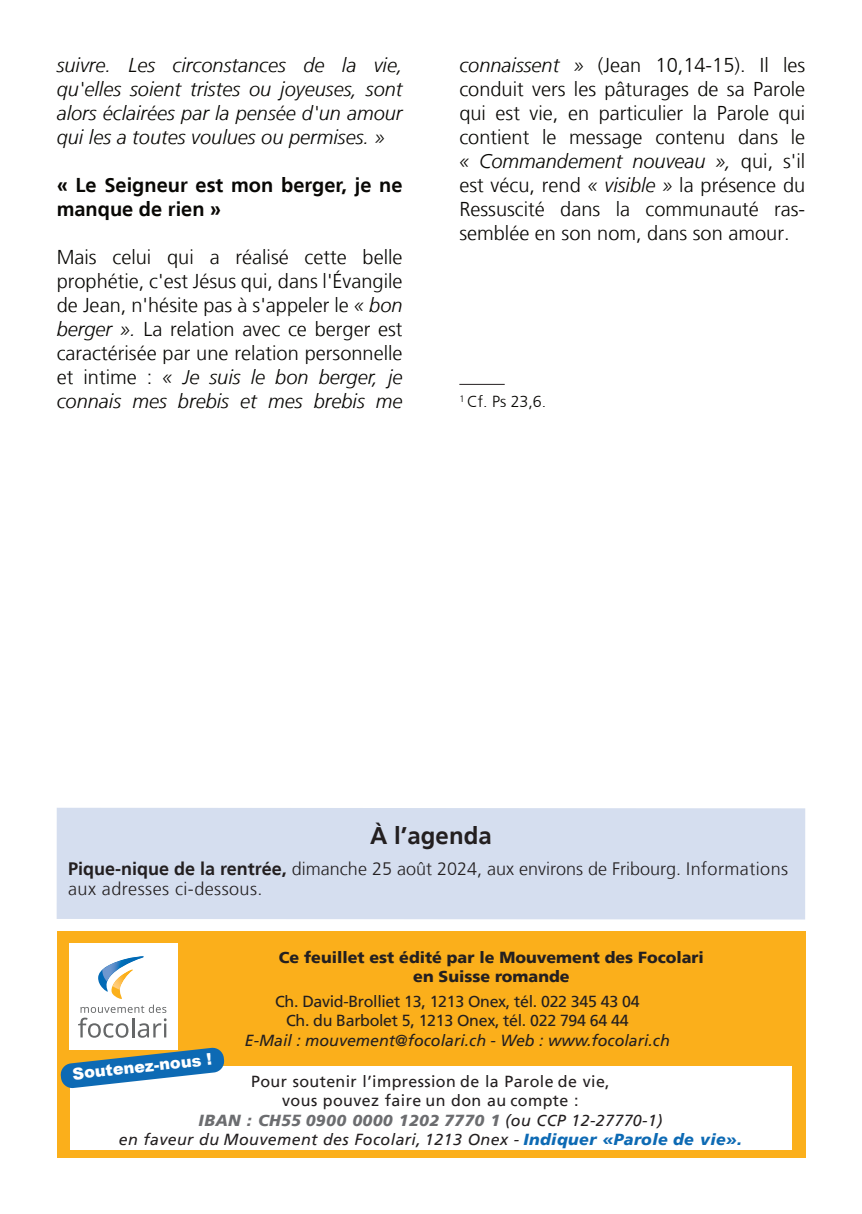
<style>
.page{position:relative;width:862px;height:1214px;background:#fff}
.page>*{position:absolute;margin:0;border:0;box-sizing:border-box;transform-origin:0 0}
.t1{font:700 24px "Frutiger LT";color:#231f20}
.t2{font:300 20px/24px "Frutiger LT";color:#080704;text-align:justify}
.t3{font:italic 300 20px/24px "Frutiger LT";color:#080704;text-align:justify}
.t4{font:700 20px/24px "Frutiger LT";color:#080704}
.t5{font:300 18px/19.6px "Frutiger LT";color:#231f20}
.t6{font:900 16.2px "Arial";color:#fff}
.t7{font:16px/19.2px "Frutiger LT";letter-spacing:.025em;color:#231f20;text-align:center}
.t8{font:16px/19.2px "Frutiger LT";letter-spacing:-.02em;color:#231f20;text-align:center}
.t9{font:900 16px/19.2px "Frutiger LT";color:#231f20;text-align:center}
.t10{font:italic 16px "Frutiger LT";color:#231f20}
.t11{font:300 16px "Frutiger CE";color:#080704}
.s1{font-style:italic}
.s2{font-weight:700}
.s3{font-weight:900;font-style:italic;color:#6c6d70}
.s4{font-weight:900;font-style:italic;color:#0d6ab4}
</style>
<div class="page">
<div style="left:57px;top:930px;width:748px;height:227px;background:#fbaf1b"></div>
<div style="left:70px;top:1065px;width:721px;height:84px;background:#fff"></div>
<div style="left:69px;top:943px;width:108px;height:107px;background:#fff"></div>
<svg style="left:78px;top:970px;width:88px;height:67px"></svg>
<img style="left:112px;top:981px;width:21px;height:8px">
<img style="left:102px;top:956px;width:42px;height:25px">
<svg style="left:60px;top:1047px;width:165px;height:41px"></svg>
<hr style="left:459px;top:384px;width:46px;height:1px;background:#231f20">
<div style="left:57px;top:807px;width:748px;height:112px;background:#d5deef"></div>
<p class="t3" style="left:57px;top:54px;width:347px">suivre. Les circonstances de la vie, qu'elles soient tristes ou joyeuses, sont alors éclairées par la pensée d'un amour qui les a toutes voulues ou permises. »</p>
<p class="t4" style="left:57px;top:174px;width:347px">« Le Seigneur est mon berger, je ne manque de rien »</p>
<p class="t2" style="left:57px;top:246px;width:347px">Mais celui qui a réalisé cette belle prophétie, c'est Jésus qui, dans l'Évangile de Jean, n'hésite pas à s'appeler le <span class="s1">« bon berger ».</span> La relation avec ce berger est caractérisée par une relation personnelle et intime : <span class="s1">« Je suis le bon berger, je connais mes brebis et mes brebis me</span></p>
<p class="t2" style="left:459px;top:54px;width:347px"><span class="s1">connaissent »</span> (Jean 10,14-15). Il les conduit vers les pâturages de sa Parole qui est vie, en particulier la Parole qui contient le message contenu dans le <span class="s1">« Commandement nouveau »,</span> qui, s'il est vécu, rend <span class="s1">« visible »</span> la présence du Ressuscité dans la communauté ras&shy;semblée en son nom, dans son amour.</p>
<p class="t11" style="left:459px;top:395px;width:88px"><sup>1</sup> Cf. Ps 23,6.</p>
<p class="t1" style="left:370px;top:826px;width:123px">À l’agenda</p>
<p class="t5" style="left:68px;top:860px;width:721px"><span class="s2">Pique-nique de la rentrée,</span> dimanche 25 août 2024, aux environs de Fribourg. Informations aux adresses ci-dessous.</p>
<p class="t9" style="left:279px;top:948px;width:427px">Ce feuillet est édité par le Mouvement des Focolari en Suisse romande</p>
<p class="t8" style="left:275px;top:993px;width:366px">Ch. David-Brolliet 13, 1213 Onex, tél. 022 345 43 04<br>Ch. du Barbolet 5, 1213 Onex, tél. 022 794 64 44</p>
<p class="t10" style="left:245px;top:1033px;width:426px">E-Mail : mouvement@focolari.ch - Web : www.focolari.ch</p>
<p class="t6" style="left:72px;top:1067px;width:142px;rotate:-6deg">Soutenez-nous !</p>
<p class="t7" style="left:119px;top:1073px;width:625px">Pour soutenir l’impression de la Parole de vie,<br>vous pouvez faire un don au compte :<br><span class="s3">IBAN : CH55 0900 0000 1202 7770 1</span> <span class="s1">(ou CCP 12-27770-1)<br>en faveur du Mouvement des Focolari, 1213 Onex -</span> <span class="s4">Indiquer «Parole de vie».</span></p>
</div>
